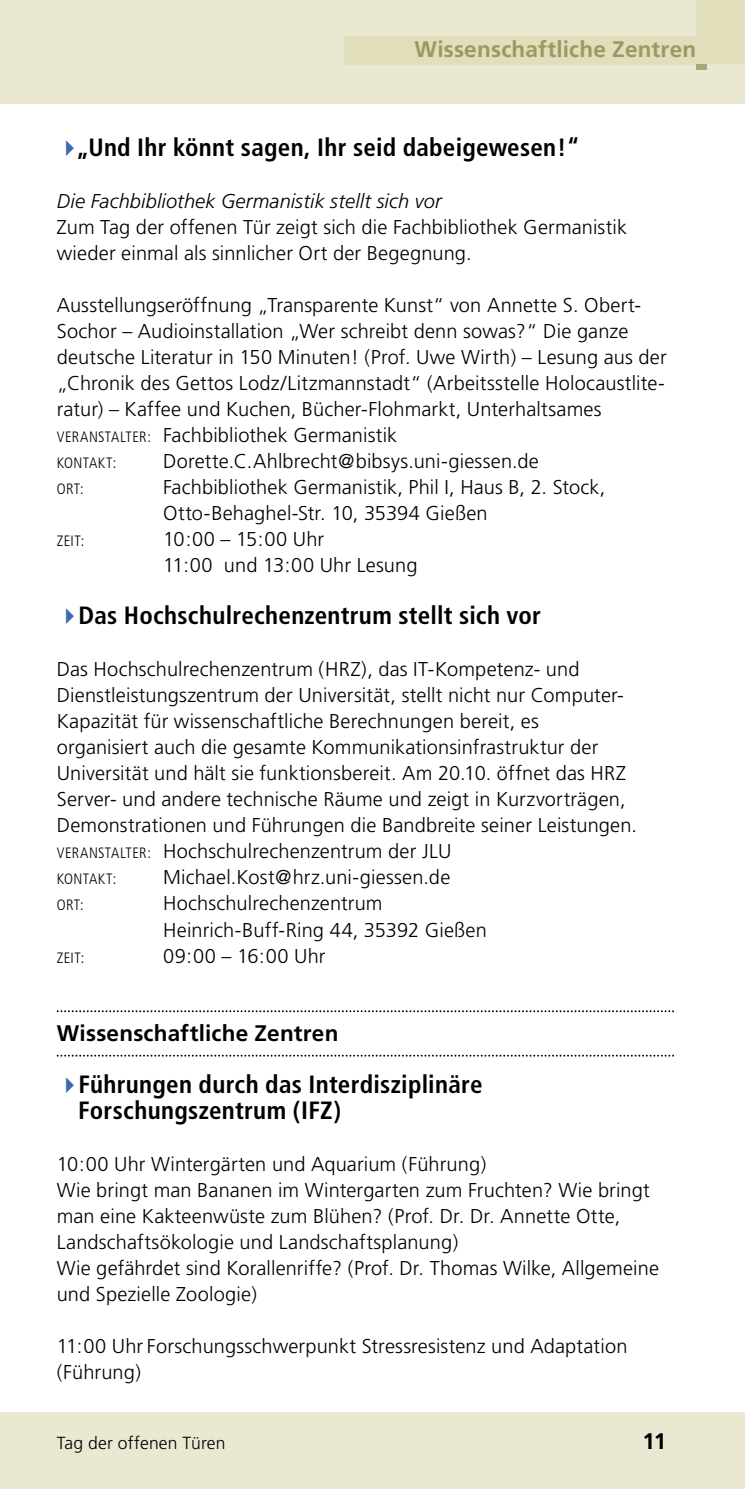
<style>
.page{position:relative;width:745px;height:1489px;background:#fff}
.page>*{position:absolute;margin:0;border:0;box-sizing:border-box;transform-origin:0 0}
.t1{font:700 condensed 25px/26px "Frutiger";letter-spacing:.01em;color:#000}
.t2{font:700 22.5px "Frutiger";letter-spacing:.01em;color:#000}
.t3{font:700 22.5px "Frutiger";letter-spacing:.01em;color:#9b9863}
.t4{font:300 20px/26px "Frutiger";letter-spacing:.005em;color:#000}
.t5{font:italic 300 20px "Frutiger";letter-spacing:.005em;color:#000}
.t6{font:300 17.5px "Frutiger";letter-spacing:.01em;color:#000}
.t7{font:300 condensed 15px "Frutiger";letter-spacing:.025em;color:#000}
.s1{color:#3e69ac}
.s2{font-stretch:condensed;font-size:15px}
</style>
<div class="page">
<div style="left:0;top:1412px;width:744px;height:76px;background:#eae8d1"></div>
<div style="left:0;top:0;width:744px;height:104px;background:#eae8d1"></div>
<div style="left:695px;top:64px;width:11px;height:5px;background:#a9a778"></div>
<svg style="left:57px;top:1010px;width:616px;height:2px"></svg>
<svg style="left:57px;top:1054px;width:616px;height:2px"></svg>
<svg style="left:344px;top:0;width:400px;height:65px"></svg>
<div style="left:414px;top:40px;width:280px;height:17px;background:#e0debb"></div>
<p class="t3" style="left:414px;top:36px;width:283px">Wissenschaftliche Zentren</p>
<p class="t1" style="left:57px;top:134px;width:524px"><span class="s1">✔</span>„Und Ihr könnt sagen, Ihr seid dabeigewesen!“</p>
<p class="t5" style="left:57px;top:190px;width:386px">Die Fachbibliothek Germanistik stellt sich vor</p>
<p class="t4" style="left:57px;top:214px;width:571px">Zum Tag der offenen Tür zeigt sich die Fachbibliothek Germanistik wieder einmal als sinnlicher Ort der Begegnung.</p>
<p class="t4" style="left:57px;top:292px;width:611px">Ausstellungseröffnung „Transparente Kunst“ von Annette S. Obert-Sochor – Audioinstallation „Wer schreibt denn sowas?“ Die ganze deutsche Literatur in 150 Minuten! (Prof. Uwe Wirth) – Lesung aus der „Chronik des Gettos Lodz/Litzmannstadt“ (Arbeitsstelle Holocaustlite&shy;ratur) – Kaffee und Kuchen, Bücher-Flohmarkt, Unterhaltsames <span class="s2">VERANSTALTER:</span> Fachbibliothek Germanistik</p>
<p class="t7" style="left:57px;top:454px;width:61px">KONTAKT:</p>
<p class="t4" style="left:163px;top:448px;width:377px">Dorette.C.Ahlbrecht@bibsys.uni-giessen.de</p>
<p class="t7" style="left:57px;top:480px;width:29px">ORT:</p>
<p class="t4" style="left:163px;top:474px;width:443px">Fachbibliothek Germanistik, Phil I, Haus B, 2. Stock,<br>Otto-Behaghel-Str. 10, 35394 Gießen</p>
<p class="t7" style="left:57px;top:532px;width:29px">ZEIT:</p>
<p class="t4" style="left:163px;top:526px;width:256px">10:00 – 15:00 Uhr<br>11:00 und 13:00 Uhr Lesung</p>
<p class="t1" style="left:57px;top:602px;width:485px"><span class="s1">✔</span>Das Hochschulrechenzentrum stellt sich vor</p>
<p class="t4" style="left:57px;top:656px;width:581px">Das Hochschulrechenzentrum (HRZ), das IT-Kompetenz- und Dienstleistungszentrum der Universität, stellt nicht nur Computer-Kapazität für wissenschaftliche Berechnungen bereit, es<br>organisiert auch die gesamte Kommunikationsinfrastruktur der Universität und hält sie funktionsbereit. Am 20.10. öffnet das HRZ Server- und andere technische Räume und zeigt in Kurzvorträgen, Demonstrationen und Führungen die Bandbreite seiner Leistungen.<br><span class="s2">VERANSTALTER:</span> Hochschulrechenzentrum der JLU</p>
<p class="t7" style="left:57px;top:870px;width:61px">KONTAKT:</p>
<p class="t4" style="left:163px;top:864px;width:288px">Michael.Kost@hrz.uni-giessen.de</p>
<p class="t7" style="left:57px;top:896px;width:29px">ORT:</p>
<p class="t4" style="left:163px;top:890px;width:325px">Hochschulrechenzentrum<br>Heinrich-Buff-Ring 44, 35392 Gießen</p>
<p class="t7" style="left:57px;top:948px;width:29px">ZEIT:</p>
<p class="t4" style="left:163px;top:942px;width:164px">09:00 – 16:00 Uhr</p>
<p class="t2" style="left:57px;top:1019px;width:283px">Wissenschaftliche Zentren</p>
<p class="t1" style="left:78px;top:1070px;width:406px;text-indent:-21px"><span class="s1">✔</span>Führungen durch das Interdisziplinäre<br>Forschungszentrum (IFZ)</p>
<p class="t4" style="left:57px;top:1150px;width:603px">10:00 Uhr Wintergärten und Aquarium (Führung)<br>Wie bringt man Bananen im Wintergarten zum Fruchten? Wie bringt man eine Kakteenwüste zum Blühen? (Prof. Dr. Dr. Annette Otte, Landschaftsökologie und Landschaftsplanung)<br>Wie gefährdet sind Korallenriffe? (Prof. Dr. Thomas Wilke, Allgemeine und Spezielle Zoologie)</p>
<p class="t4" style="left:57px;top:1332px;width:572px">11:00 Uhr Forschungsschwerpunkt Stressresistenz und Adaptation (Führung)</p>
<p class="t6" style="left:57px;top:1433px;width:170px">Tag der offenen Türen</p>
<p class="t2" style="left:642px;top:1427px;width:25px">11</p>
</div>
